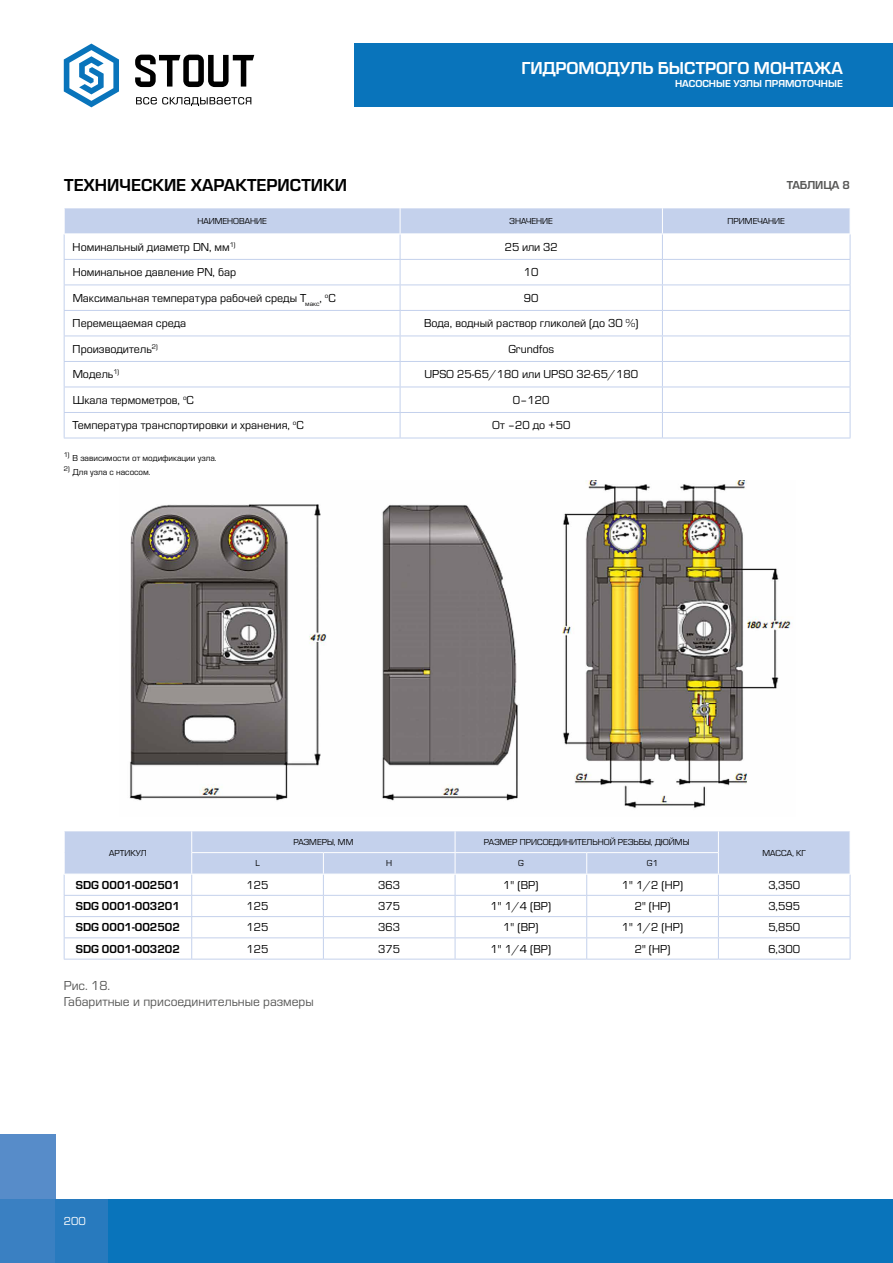
<style>
.page{position:relative;width:893px;height:1263px;background:#fff}
.page>*{position:absolute;margin:0;border:0;box-sizing:border-box;transform-origin:0 0}
.t1{font:700 18px "Eurostile";color:#fff}
.t2{font:700 18px "Eurostile";color:#000}
.t3{font:13.5px/16.2px "Eurostile";color:#575756}
.t4{font:12px "Eurostile";color:#000}
.t5{font:700 12px "Eurostile";color:#000}
.t6{font:700 12px "Eurostile";color:#575756}
.t7{font:12px "Eurostile";color:#fff}
.t8{font:700 10.5px "Eurostile";color:#fff}
.t9{font:9px "Eurostile";color:#000}
</style>
<div class="page">
<div style="left:0;top:1134px;width:55px;height:65px;background:#578cc9"></div>
<div style="left:0;top:1199px;width:55px;height:64px;background:#3a80c2"></div>
<div style="left:108px;top:1199px;width:785px;height:64px;background:#0974bb"></div>
<div style="left:55px;top:1199px;width:53px;height:64px;background:#287abe"></div>
<svg style="left:136px;top:97px;width:115px;height:9px"></svg>
<svg style="left:64px;top:44px;width:55px;height:63px"></svg>
<svg style="left:135px;top:55px;width:119px;height:32px"></svg>
<div style="left:355px;top:44px;width:538px;height:63px;background:#0974bb"></div>
<hr style="left:64px;top:438px;width:336px;height:1px;background:#c4d1ec">
<hr style="left:400px;top:438px;width:262px;height:1px;background:#c4d1ec">
<hr style="left:662px;top:438px;width:188px;height:1px;background:#c4d1ec">
<svg style="left:64px;top:208px;width:787px;height:230px"></svg>
<hr style="left:64px;top:233px;width:336px;height:1px;background:#fff">
<hr style="left:400px;top:233px;width:262px;height:1px;background:#fff">
<hr style="left:662px;top:233px;width:188px;height:1px;background:#fff">
<img style="left:129px;top:480px;width:662px;height:328px">
<hr style="left:64px;top:959px;width:128px;height:1px;background:#c4d1ec">
<hr style="left:192px;top:959px;width:131px;height:1px;background:#c4d1ec">
<hr style="left:323px;top:959px;width:132px;height:1px;background:#c4d1ec">
<hr style="left:455px;top:959px;width:132px;height:1px;background:#c4d1ec">
<hr style="left:587px;top:959px;width:131px;height:1px;background:#c4d1ec">
<hr style="left:718px;top:959px;width:132px;height:1px;background:#c4d1ec">
<svg style="left:64px;top:831px;width:787px;height:128px"></svg>
<hr style="left:64px;top:874px;width:128px;height:1px;background:#fff">
<hr style="left:192px;top:874px;width:131px;height:1px;background:#fff">
<hr style="left:323px;top:874px;width:132px;height:1px;background:#fff">
<hr style="left:455px;top:874px;width:132px;height:1px;background:#fff">
<hr style="left:587px;top:874px;width:131px;height:1px;background:#fff">
<hr style="left:718px;top:874px;width:132px;height:1px;background:#fff">
<h1 class="t1" style="left:521px;top:59px;width:323px">ГИДРОМОДУЛЬ БЫСТРОГО МОНТАЖА</h1>
<p class="t8" style="left:675px;top:78px;width:169px">НАСОСНЫЕ УЗЛЫ ПРЯМОТОЧНЫЕ</p>
<h1 class="t2" style="left:64px;top:175px;width:284px">ТЕХНИЧЕСКИЕ ХАРАКТЕРИСТИКИ</h1>
<p class="t6" style="left:787px;top:178px;width:65px">ТАБЛИЦА 8</p>
<p class="t9" style="left:197px;top:216px;width:71px">НАИМЕНОВАНИЕ</p>
<p class="t9" style="left:510px;top:216px;width:45px">ЗНАЧЕНИЕ</p>
<p class="t9" style="left:728px;top:216px;width:59px">ПРИМЕЧАНИЕ</p>
<p class="t4" style="left:73px;top:240px;width:164px">Номинальный диаметр DN, мм<sup>1)</sup></p>
<p class="t4" style="left:505px;top:240px;width:54px">25 или 32</p>
<p class="t4" style="left:73px;top:266px;width:165px">Номинальное давление PN, бар</p>
<p class="t4" style="left:524px;top:266px;width:16px">10</p>
<p class="t4" style="left:73px;top:291px;width:265px">Максимальная температура рабочей среды Т<sub>макс</sub>, <sup>о</sup>С</p>
<p class="t4" style="left:524px;top:291px;width:16px">90</p>
<p class="t4" style="left:73px;top:317px;width:115px">Перемещаемая среда</p>
<p class="t4" style="left:424px;top:317px;width:216px">Вода, водный раствор гликолей (до 30 %)</p>
<p class="t4" style="left:73px;top:342px;width:87px">Производитель<sup>2)</sup></p>
<p class="t4" style="left:508px;top:342px;width:47px">Grundfos</p>
<p class="t4" style="left:73px;top:368px;width:48px">Модель<sup>1)</sup></p>
<p class="t4" style="left:424px;top:368px;width:215px">UPSO 25-65/180 или UPSO 32-65/180</p>
<p class="t4" style="left:73px;top:393px;width:123px">Шкала термометров, <sup>о</sup>С</p>
<p class="t4" style="left:513px;top:393px;width:38px">0‒120</p>
<p class="t4" style="left:73px;top:419px;width:233px">Температура транспортировки и хранения, <sup>о</sup>С</p>
<p class="t4" style="left:492px;top:419px;width:80px">От ‒20 до +50</p>
<p class="t9" style="left:64px;top:453px;width:154px"><sup>1)</sup> В зависимости от модификации узла.</p>
<p class="t9" style="left:64px;top:468px;width:88px"><sup>2)</sup> Для узла с насосом.</p>
<p class="t9" style="left:109px;top:848px;width:39px">АРТИКУЛ</p>
<p class="t9" style="left:293px;top:837px;width:62px">РАЗМЕРЫ, ММ</p>
<p class="t9" style="left:484px;top:837px;width:207px">РАЗМЕР ПРИСОЕДИНИТЕЛЬНОЙ РЕЗЬБЫ, ДЮЙМЫ</p>
<p class="t9" style="left:255px;top:858px;width:6px">L</p>
<p class="t9" style="left:386px;top:858px;width:8px">H</p>
<p class="t9" style="left:518px;top:858px;width:7px">G</p>
<p class="t9" style="left:647px;top:858px;width:13px">G1</p>
<p class="t9" style="left:762px;top:848px;width:45px">МАССА, КГ</p>
<p class="t5" style="left:76px;top:878px;width:106px">SDG 0001-002501</p>
<p class="t4" style="left:247px;top:878px;width:24px">125</p>
<p class="t4" style="left:378px;top:878px;width:24px">363</p>
<p class="t4" style="left:503px;top:878px;width:37px">1" (ВР)</p>
<p class="t4" style="left:622px;top:878px;width:63px">1" 1/2 (НР)</p>
<p class="t4" style="left:768px;top:878px;width:33px">3,350</p>
<p class="t5" style="left:76px;top:899px;width:106px">SDG 0001-003201</p>
<p class="t4" style="left:247px;top:899px;width:24px">125</p>
<p class="t4" style="left:378px;top:899px;width:24px">375</p>
<p class="t4" style="left:491px;top:899px;width:62px">1" 1/4 (ВР)</p>
<p class="t4" style="left:635px;top:899px;width:37px">2" (НР)</p>
<p class="t4" style="left:768px;top:899px;width:33px">3,595</p>
<p class="t5" style="left:76px;top:921px;width:106px">SDG 0001-002502</p>
<p class="t4" style="left:247px;top:921px;width:24px">125</p>
<p class="t4" style="left:378px;top:921px;width:24px">363</p>
<p class="t4" style="left:503px;top:921px;width:37px">1" (ВР)</p>
<p class="t4" style="left:622px;top:921px;width:63px">1" 1/2 (НР)</p>
<p class="t4" style="left:768px;top:921px;width:33px">5,850</p>
<p class="t5" style="left:76px;top:942px;width:106px">SDG 0001-003202</p>
<p class="t4" style="left:247px;top:942px;width:24px">125</p>
<p class="t4" style="left:378px;top:942px;width:24px">375</p>
<p class="t4" style="left:491px;top:942px;width:62px">1" 1/4 (ВР)</p>
<p class="t4" style="left:635px;top:942px;width:37px">2" (НР)</p>
<p class="t4" style="left:768px;top:942px;width:33px">6,300</p>
<p class="t3" style="left:64px;top:978px;width:251px">Рис. 18.<br>Габаритные и присоединительные размеры</p>
<p class="t7" style="left:64px;top:1214px;width:24px">200</p>
</div>
